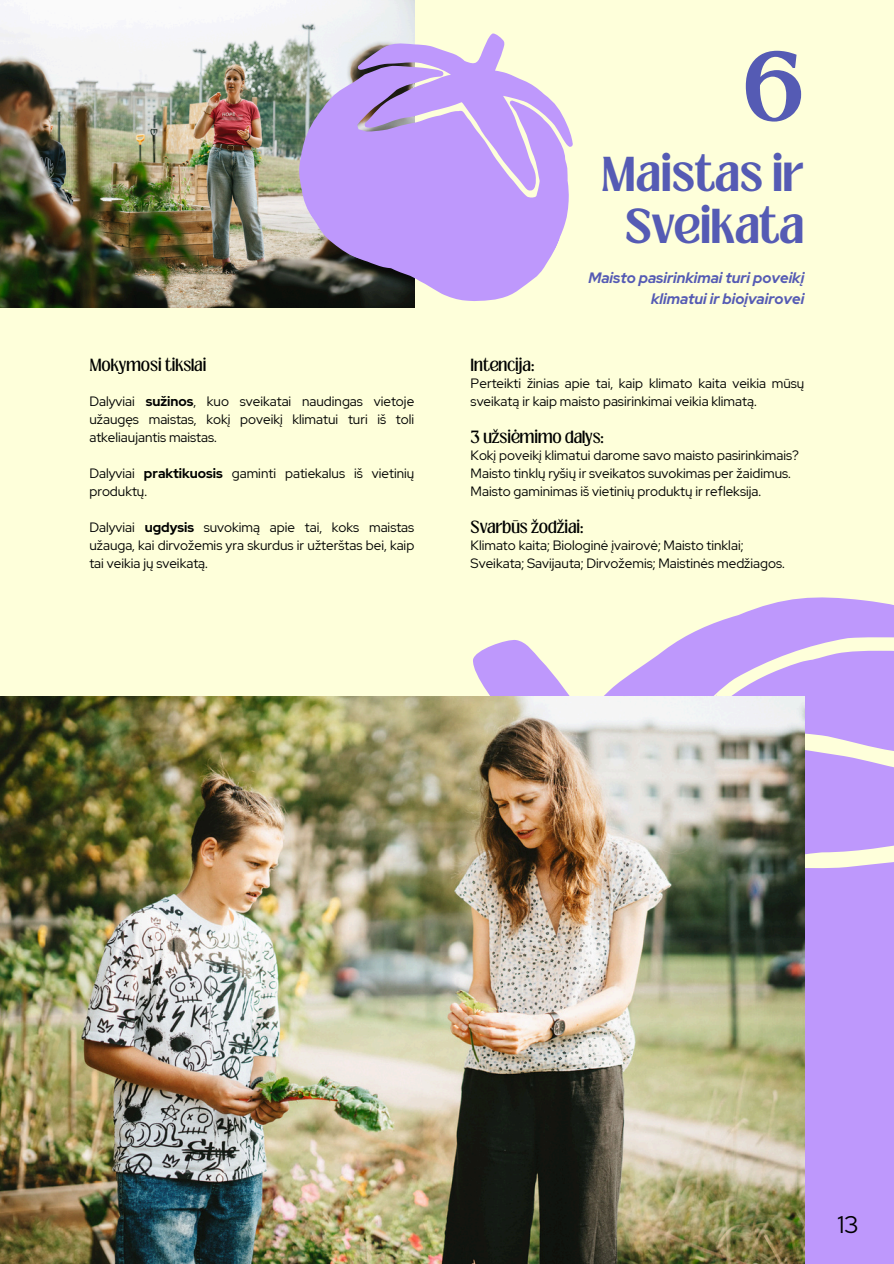
<style>
.page{position:relative;width:894px;height:1264px;background:#fff}
.page>*{position:absolute;margin:0;border:0;box-sizing:border-box;transform-origin:0 0}
.t1{font:700 75px "Loubag";color:#555bb4}
.t2{font:700 37.5px/51.8px "Loubag";color:#555bb4;text-align:right}
.t3{font:24px "Red Hat Display";color:#000}
.t4{font:italic 700 15px/20.2px "Red Hat Display";color:#555bb4;text-align:right}
.t5{font:13.5px/18px "Red Hat Display";color:#000}
.t6{font:13.5px "Loubag";color:#000}
.s1{font-weight:700}
</style>
<div class="page">
<div style="left:0;top:0;width:893px;height:1263px;background:#feffda"></div>
<svg style="left:473px;top:597px;width:420px;height:657px;fill:#be98fc"></svg>
<img style="left:0;top:0;width:336px;height:308px">
<img style="left:0;top:696px;width:804px;height:567px">
<svg style="left:269px;top:30px;width:300px;height:278px;background:#a797bf"></svg>
<svg style="left:336px;top:0;width:237px;height:205px;fill:#be98fc"></svg>
<p class="t6" style="left:89px;top:354px;width:118px">Mokymosi tikslai</p>
<p class="t5" style="left:89px;top:392px;width:326px;text-align:justify">Dalyviai <span class="s1">sužinos</span>, kuo sveikatai naudingas vietoje užaugęs maistas, kokį poveikį klimatui turi iš toli atkeliaujantis maistas.</p>
<p class="t5" style="left:89px;top:464px;width:326px">Dalyviai <span class="s1">praktikuosis</span> gaminti patiekalus iš vietinių produktų.</p>
<p class="t5" style="left:89px;top:518px;width:326px;text-align:justify">Dalyviai <span class="s1">ugdysis</span> suvokimą apie tai, koks maistas užauga, kai dirvožemis yra skurdus ir užterštas bei, kaip tai veikia jų sveikatą.</p>
<p class="t1" style="left:742px;top:27px;width:63px">6</p>
<h1 class="t2" style="left:600px;top:149px;width:205px">Maistas ir<br>Sveikata</h1>
<p class="t4" style="left:588px;top:268px;width:217px">Maisto pasirinkimai turi poveikį klimatui ir bioįvairovei</p>
<p class="t6" style="left:470px;top:354px;width:65px">Intencija:</p>
<p class="t5" style="left:470px;top:374px;width:335px">Perteikti žinias apie tai, kaip klimato kaita veikia mūsų sveikatą ir kaip maisto pasirinkimai veikia klimatą.</p>
<p class="t6" style="left:470px;top:426px;width:135px">3 užsiėmimo dalys:</p>
<p class="t5" style="left:470px;top:446px;width:330px">Kokį poveikį klimatui darome savo maisto pasirinkimais?</p>
<p class="t5" style="left:470px;top:464px;width:321px">Maisto tinklų ryšių ir sveikatos suvokimas per žaidimus.</p>
<p class="t5" style="left:470px;top:482px;width:292px">Maisto gaminimas iš vietinių produktų ir refleksija.</p>
<p class="t6" style="left:470px;top:516px;width:114px">Svarbūs žodžiai:</p>
<p class="t5" style="left:470px;top:536px;width:274px">Klimato kaita; Biologinė įvairovė; Maisto tinklai;</p>
<p class="t5" style="left:470px;top:554px;width:315px">Sveikata; Savijauta; Dirvožemis; Maistinės medžiagos.</p>
<h2 class="t3" style="left:837px;top:1208px;width:22px">13</h2>
</div>
